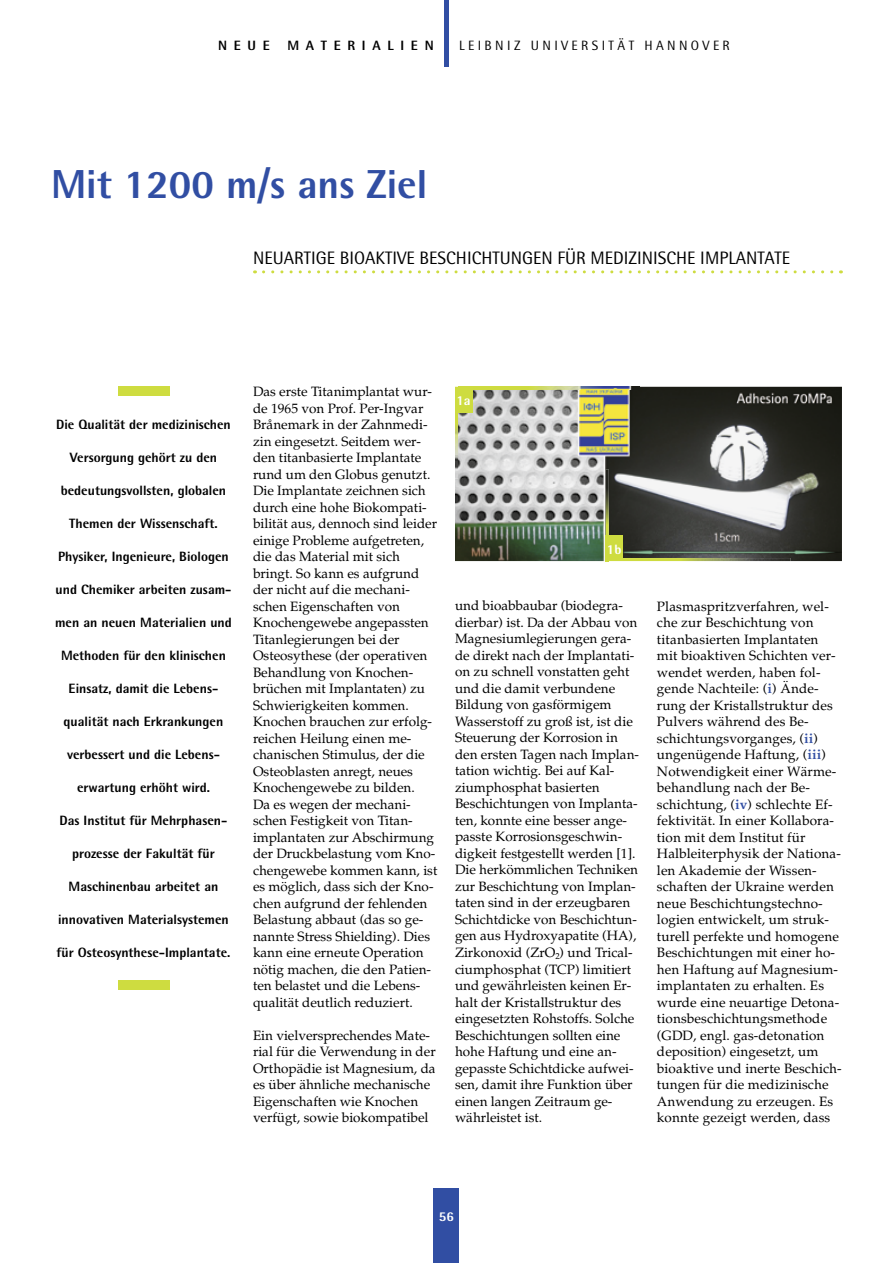
<style>
.page{position:relative;width:893px;height:1263px;background:#fff}
.page>*{position:absolute;margin:0;border:0;box-sizing:border-box;transform-origin:0 0}
.t1{font:800 40.5px "Rotis Semi Sans";color:#314ea3}
.t2{font:18px "Rotis Semi Sans";color:#000}
.t3{font:13.5px/16.5px "Palatino";color:#000}
.t4{font:800 13.5px "Rotis Semi Sans";color:#000}
.t5{font:13.5px "Rotis Semi Sans";letter-spacing:.25em;color:#000}
.t6{font:800 13.5px "Rotis Semi Sans";letter-spacing:.5em;color:#000}
.t7{font:800 13.5px "Rotis Semi Sans";color:#fff}
.s1{font-weight:700;color:#314ea3}
</style>
<div class="page">
<div style="left:444px;top:0;width:5px;height:66px;background:#314ea3"></div>
<div style="left:434px;top:1188px;width:25px;height:75px;background:#314ea3"></div>
<div style="left:118px;top:387px;width:51px;height:9px;background:#cedc40"></div>
<div style="left:118px;top:981px;width:51px;height:9px;background:#cedc40"></div>
<svg style="left:264px;top:270px;width:577px;height:3px"></svg>
<img style="left:455px;top:387px;width:387px;height:174px">
<img style="left:606px;top:469px;width:3px;height:66px">
<img style="left:623px;top:558px;width:168px;height:3px">
<div style="left:606px;top:535px;width:17px;height:26px;background:#cedc40"></div>
<img style="left:455px;top:412px;width:3px;height:66px">
<img style="left:472px;top:387px;width:168px;height:3px">
<div style="left:455px;top:387px;width:17px;height:25px;background:#cedc40"></div>
<p class="t4" style="left:218px;top:36px;width:53px">Neue</p>
<p class="t6" style="left:287px;top:36px;width:148px">MaterialieN</p>
<p class="t5" style="left:459px;top:37px;width:272px">LEIBNIZ UNIVERSITÄT HANNOVER</p>
<h1 class="t1" style="left:51px;top:159px;width:378px">Mit 1200 m/s ans Ziel</h1>
<h2 class="t2" style="left:253px;top:247px;width:539px">NEUARTIGE BIOAKTIVE BESCHICHTUNGEN FÜR MEDIZINISCHE IMPLANTATE</h2>
<p class="t4" style="left:56px;top:416px;width:176px">Die Qualität der medizinischen</p>
<p class="t4" style="left:70px;top:449px;width:149px">Versorgung gehört zu den</p>
<p class="t4" style="left:61px;top:482px;width:167px">bedeutungsvollsten, globalen</p>
<p class="t4" style="left:69px;top:515px;width:150px">themen der Wissenschaft.</p>
<p class="t4" style="left:58px;top:548px;width:172px">Physiker, ingenieure, Biologen</p>
<p class="t4" style="left:56px;top:581px;width:177px">und Chemiker arbeiten zusam-</p>
<p class="t4" style="left:55px;top:614px;width:178px">men an neuen Materialien und</p>
<p class="t4" style="left:61px;top:647px;width:167px">Methoden für den klinischen</p>
<p class="t4" style="left:69px;top:680px;width:151px">einsatz, damit die lebens-</p>
<p class="t4" style="left:64px;top:713px;width:161px">qualität nach erkrankungen</p>
<p class="t4" style="left:67px;top:746px;width:154px">verbessert und die lebens-</p>
<p class="t4" style="left:77px;top:779px;width:134px">erwartung erhöht wird.</p>
<p class="t4" style="left:60px;top:812px;width:169px">Das institut für Mehrphasen-</p>
<p class="t4" style="left:72px;top:845px;width:144px">prozesse der Fakultät für</p>
<p class="t4" style="left:69px;top:878px;width:151px">Maschinenbau arbeitet an</p>
<p class="t4" style="left:58px;top:911px;width:172px">innovativen Materialsystemen</p>
<p class="t4" style="left:57px;top:944px;width:175px">für Osteosynthese-implantate.</p>
<p class="t3" style="left:253px;top:383px;width:186px">Das erste Titanimplantat wur&shy;de 1965 von Prof. Per-Ingvar<br>Brånemark in der Zahnmedi&shy;zin eingesetzt. Seitdem wer&shy;den titanbasierte Implantate rund um den Globus genutzt.<br>Die Implantate zeichnen sich durch eine hohe Biokompati&shy;bilität aus, dennoch sind leider einige Probleme auf getreten, die das Material mit sich bringt. So kann es aufgrund der nicht auf die mechani&shy;schen Eigenschaften von<br>Knochengewebe angepassten<br>Titanlegierungen bei der<br>Osteosythese (der operativen<br>Behandlung von Knochen&shy;brüchen mit Implantaten) zu<br>Schwierigkeiten kommen.<br>Knochen brauchen zur erfolg&shy;reichen Heilung einen me&shy;chanischen Stimulus, der die<br>Osteoblasten anregt, neues<br>Knochengewebe zu bilden.<br>Da es wegen der mechani&shy;schen Festigkeit von Titan&shy;implantaten zur Abschirmung der Druckbelastung vom Kno&shy;chengewebe kommen kann, ist es möglich, dass sich der Kno&shy;chen aufgrund der fehlenden<br>Belastung abbaut (das so ge&shy;nannte Stress Shielding). Dies kann eine erneute Operation nötig machen, die den Patien&shy;ten belastet und die Lebens&shy;qualität deutlich reduziert.</p>
<p class="t3" style="left:253px;top:1027px;width:184px">Ein vielversprechendes Mate&shy;rial für die Verwendung in der<br>Orthopädie ist Magnesium, da es über ähnliche mechanische<br>Eigenschaften wie Knochen verfügt, sowie biokompatibel</p>
<p class="t7" style="left:456px;top:392px;width:16px">1a</p>
<p class="t7" style="left:607px;top:540px;width:16px">1b</p>
<p class="t3" style="left:455px;top:598px;width:186px">und bioabbaubar (biodegra&shy;dierbar) ist. Da der Abbau von<br>Magnesiumlegierungen gera&shy;de direkt nach der Implantati&shy;on zu schnell vonstatten geht und die damit verbundene<br>Bildung von gasförmigem<br>Wasserstoff zu groß ist, ist die<br>Steuerung der Korrosion in den ersten Tagen nach Implan&shy;tation wichtig. Bei auf Kal&shy;ziumphosphat basierten<br>Beschichtungen von Implanta&shy;ten, konnte eine besser ange&shy;passte Korrosionsgeschwin&shy;digkeit festgestellt werden [1].<br>Die herkömmlichen Techniken zur Beschichtung von Implan&shy;taten sind in der erzeugbaren<br>Schichtdicke von Beschichtun&shy;gen aus Hydroxyapatite (HA),<br>Zirkonoxid (ZrO<sub>2</sub>) und Trical&shy;ciumphosphat (TCP) limitiert und gewährleisten keinen Er&shy;halt der Kristallstruktur des eingesetzten Rohstoffs. Solche<br>Beschichtungen sollten eine hohe Haftung und eine an&shy;gepasste Schichtdicke aufwei&shy;sen, damit ihre Funktion über einen langen Zeitraum ge&shy;währleistet ist.</p>
<p class="t3" style="left:657px;top:598px;width:186px">Plasmaspritzverfahren, wel&shy;che zur Beschichtung von titan basierten Implantaten mit bioaktiven Schichten ver&shy;wendet werden, haben fol&shy;gende Nachteile: (<span class="s1">i</span>) Ände&shy;rung der Kristallstruktur des<br>Pulvers während des Be&shy;schichtungsvorganges, (<span class="s1">ii</span>) ungenügende Haftung, (<span class="s1">iii</span>)<br>Notwendigkeit einer Wärme&shy;behandlung nach der Be&shy;schichtung, (<span class="s1">iv</span>) schlechte Ef&shy;fektivität. In einer Kollabora&shy;tion mit dem Institut für<br>Halbleiterphysik der Nationa&shy;len Akademie der Wissen&shy;schaften der Ukraine werden neue Beschichtungstechno&shy;logien entwickelt, um struk&shy;turell perfekte und homogene<br>Beschichtungen mit einer ho&shy;hen Haftung auf Magnesium&shy;implantaten zu erhalten. Es wurde eine neuartige Detona&shy;tionsbeschichtungsmethode (GDD, engl. gas-detonation deposition) eingesetzt, um bioaktive und inerte Beschich&shy;tungen für die medizinische<br>Anwendung zu erzeugen. Es konnte gezeigt werden, dass</p>
<p class="t7" style="left:439px;top:1208px;width:17px">56</p>
</div>
